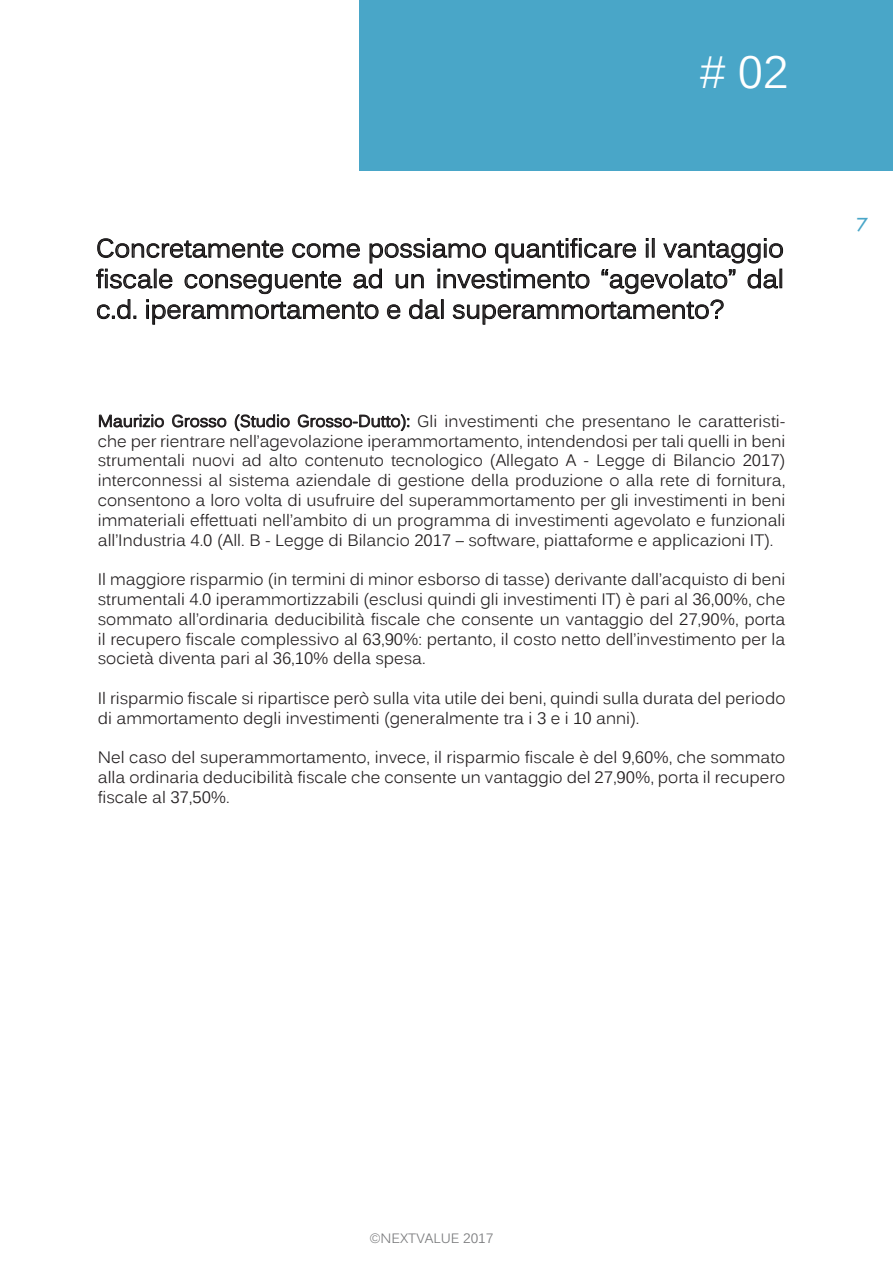
<style>
.page{position:relative;width:893px;height:1263px;background:#fff}
.page>*{position:absolute;margin:0;border:0;box-sizing:border-box;transform-origin:0 0}
.t1{font:45px "Kalinga";color:#fff}
.Stile_di_paragrafo_1{font:25.5px/30.6px "Kalinga";color:#231f20;text-align:justify}
.t2{font:21px "Tw Cen";color:#49a6c8}
.t3{font:16.5px/19.8px "Kalinga";color:#231f20;text-align:justify}
.t4{font:13.5px "Kalinga";color:#7b7c7e}
</style>
<div class="page">
<div style="left:359px;top:0;width:534px;height:170px;background:#49a6c8"></div>
<svg style="left:99px;top:414px;width:65px;height:14px"></svg>
<svg style="left:172px;top:414px;width:55px;height:14px"></svg>
<svg style="left:235px;top:414px;width:55px;height:18px"></svg>
<svg style="left:297px;top:414px;width:112px;height:17px"></svg>
<svg style="left:96px;top:238px;width:687px;height:87px"></svg>
<p class="t1" style="left:699px;top:43px;width:90px"># 02</p>
<p class="Stile_di_paragrafo_1" style="left:96px;top:233px;width:689px">Concretamente come possiamo quantificare il vantaggio fiscale conseguente ad un investimento “agevolato” dal c.d. iperammortamento e dal superammortamento?</p>
<p class="t3" style="left:98px;top:411px;width:689px">Maurizio Grosso (Studio Grosso-Dutto): Gli investimenti che presentano le caratteristi&shy;che per rientrare nell’agevolazione iperammortamento, intendendosi per tali quelli in beni strumentali nuovi ad alto contenuto tecnologico (Allegato A - Legge di Bilancio 2017) interconnessi al sistema aziendale di gestione della produzione o alla rete di fornitura, consentono a loro volta di usufruire del superammortamento per gli investimenti in beni immateriali effettuati nell’ambito di un programma di investimenti agevolato e funzionali all’Industria 4.0 (All. B - Legge di Bilancio 2017 – software, piattaforme e applicazioni IT).</p>
<p class="t3" style="left:98px;top:570px;width:689px">Il maggiore risparmio (in termini di minor esborso di tasse) derivante dall’acquisto di beni strumentali 4.0 iperammortizzabili (esclusi quindi gli investimenti IT) è pari al 36,00%, che sommato all’ordinaria deducibilità fiscale che consente un vantaggio del 27,90%, porta il recupero fiscale complessivo al 63,90%: pertanto, il costo netto dell’investimento per la società diventa pari al 36,10% della spesa.</p>
<p class="t3" style="left:98px;top:689px;width:689px">Il risparmio fiscale si ripartisce però sulla vita utile dei beni, quindi sulla durata del periodo di ammortamento degli investimenti (generalmente tra i 3 e i 10 anni).</p>
<p class="t3" style="left:98px;top:748px;width:689px">Nel caso del superammortamento, invece, il risparmio fiscale è del 9,60%, che sommato alla ordinaria deducibilità fiscale che consente un vantaggio del 27,90%, porta il recupero fiscale al 37,50%.</p>
<p class="t2" style="left:857px;top:212px;width:13px">7</p>
<p class="t4" style="left:370px;top:1229px;width:125px">©NEXTVALUE 2017</p>
</div>
